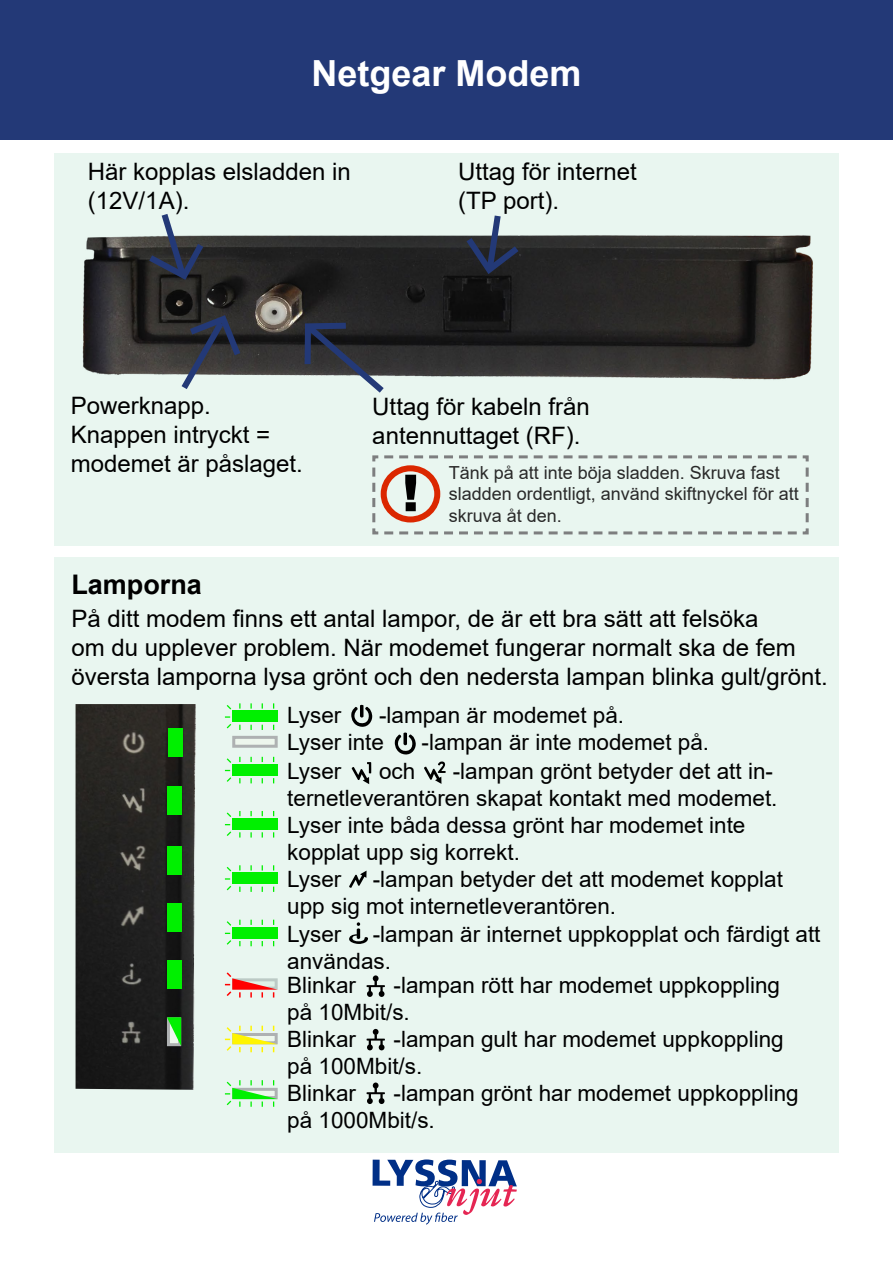
<style>
.page{position:relative;width:893px;height:1263px;background:#fff}
.page>*{position:absolute;margin:0;border:0;box-sizing:border-box;transform-origin:0 0}
.t1{font:900 51px "Arial";color:#000}
.t2{font:700 36px "Arial";color:#fff}
.t3{font:700 27px "Arial";color:#000}
.t4{font:24px/28.8px "Arial";color:#000}
.t5{font:22.5px/27px "Arial";color:#000}
.t6{font:18px/21.6px "Arial";color:#292929}
</style>
<div class="page">
<div style="left:54px;top:154px;width:785px;height:392px;background:#e9f6f0"></div>
<div style="left:54px;top:557px;width:785px;height:595px;background:#e9f6f0"></div>
<img style="left:76px;top:704px;width:120px;height:386px">
<img style="left:82px;top:235px;width:731px;height:145px">
<div style="left:0;top:0;width:893px;height:139px;background:#233977"></div>
<svg style="left:301px;top:319px;width:89px;height:74px"></svg>
<svg style="left:176px;top:311px;width:69px;height:78px"></svg>
<svg style="left:143px;top:214px;width:66px;height:70px"></svg>
<svg style="left:461px;top:215px;width:64px;height:63px"></svg>
<svg style="left:372px;top:455px;width:437px;height:80px"></svg>
<div style="left:232px;top:711px;width:46px;height:11px;background:#00f000"></div>
<div style="left:168px;top:728px;width:14px;height:29px;background:#00f000"></div>
<div style="left:167px;top:786px;width:14px;height:29px;background:#00f000"></div>
<div style="left:167px;top:846px;width:14px;height:29px;background:#00f000"></div>
<div style="left:167px;top:903px;width:14px;height:29px;background:#00f000"></div>
<div style="left:167px;top:960px;width:14px;height:29px;background:#00f000"></div>
<div style="left:232px;top:764px;width:46px;height:11px;background:#00f000"></div>
<div style="left:232px;top:818px;width:46px;height:12px;background:#00f000"></div>
<div style="left:232px;top:873px;width:46px;height:11px;background:#00f000"></div>
<div style="left:232px;top:927px;width:46px;height:11px;background:#00f000"></div>
<div style="left:232px;top:736px;width:46px;height:12px;background:#edf6ed;border:3px solid #aeb1b2"></div>
<svg style="left:250px;top:703px;width:2px;height:6px"></svg>
<svg style="left:226px;top:758px;width:6px;height:5px"></svg>
<svg style="left:226px;top:812px;width:6px;height:5px"></svg>
<svg style="left:226px;top:921px;width:6px;height:5px"></svg>
<svg style="left:225px;top:972px;width:53px;height:26px"></svg>
<svg style="left:225px;top:705px;width:8px;height:24px"></svg>
<svg style="left:225px;top:770px;width:8px;height:12px"></svg>
<svg style="left:225px;top:824px;width:7px;height:12px"></svg>
<svg style="left:225px;top:867px;width:8px;height:24px"></svg>
<svg style="left:225px;top:933px;width:8px;height:12px"></svg>
<svg style="left:351px;top:705px;width:22px;height:22px"></svg>
<svg style="left:395px;top:732px;width:21px;height:23px"></svg>
<svg style="left:351px;top:762px;width:20px;height:22px"></svg>
<svg style="left:424px;top:761px;width:22px;height:23px"></svg>
<svg style="left:349px;top:870px;width:18px;height:18px"></svg>
<svg style="left:349px;top:922px;width:19px;height:22px"></svg>
<svg style="left:367px;top:975px;width:18px;height:22px"></svg>
<svg style="left:367px;top:1029px;width:18px;height:21px"></svg>
<svg style="left:367px;top:1082px;width:18px;height:22px"></svg>
<svg style="left:167px;top:1017px;width:14px;height:29px"></svg>
<svg style="left:225px;top:1025px;width:53px;height:27px"></svg>
<svg style="left:225px;top:1080px;width:53px;height:27px"></svg>
<svg style="left:373px;top:1159px;width:144px;height:65px"></svg>
<p class="t2" style="left:311px;top:48px;width:272px">Netgear Modem</p>
<p class="t4" style="left:88px;top:157px;width:264px">Här kopplas elsladden in (12V/1A).</p>
<p class="t4" style="left:458px;top:157px;width:180px">Uttag för internet (TP port).</p>
<p class="t4" style="left:71px;top:391px;width:201px">Powerknapp.<br>Knappen intryckt =</p>
<p class="t4" style="left:71px;top:449px;width:234px">modemet är påslaget.</p>
<p class="t3" style="left:71px;top:566px;width:132px">Lamporna</p>
<p class="t4" style="left:372px;top:392px;width:219px">Uttag för kabeln från antennuttaget (RF).</p>
<p class="t1" style="left:402px;top:456px;width:18px">!</p>
<p class="t6" style="left:449px;top:461px;width:333px">Tänk på att inte böja sladden. Skruva fast</p>
<p class="t6" style="left:449px;top:483px;width:352px">sladden ordentligt, använd skiftnyckel för att skruva åt den.</p>
<p class="t4" style="left:71px;top:604px;width:689px">På ditt modem finns ett antal lampor, de är ett bra sätt att felsöka</p>
<p class="t4" style="left:71px;top:633px;width:758px">om du upplever problem. När modemet fungerar normalt ska de fem översta lamporna lysa grönt och den nedersta lampan blinka gult/grönt.</p>
<p class="t5" style="left:287px;top:701px;width:56px">Lyser</p>
<p class="t5" style="left:379px;top:701px;width:247px">-lampan är modemet på.</p>
<p class="t5" style="left:287px;top:728px;width:98px">Lyser inte</p>
<p class="t5" style="left:422px;top:728px;width:289px">-lampan är inte modemet på.</p>
<p class="t5" style="left:287px;top:757px;width:56px">Lyser</p>
<p class="t5" style="left:379px;top:757px;width:38px">och</p>
<p class="t5" style="left:287px;top:757px;width:492px;text-indent:166px">-lampan grönt betyder det att in&shy;ternetleverantören skapat kontakt med modemet.<br>Lyser inte båda dessa grönt har modemet inte kopplat upp sig korrekt.</p>
<p class="t5" style="left:287px;top:865px;width:56px">Lyser</p>
<p class="t5" style="left:287px;top:865px;width:497px;text-indent:85px">-lampan betyder det att modemet kopplat upp sig mot internetleverantören.</p>
<p class="t5" style="left:287px;top:920px;width:535px;text-indent:85px">-lampan är internet uppkopplat och färdigt att användas.</p>
<p class="t5" style="left:287px;top:920px;width:56px">Lyser</p>
<p class="t5" style="left:287px;top:971px;width:70px">Blinkar</p>
<p class="t5" style="left:394px;top:971px;width:388px">-lampan rött har modemet uppkoppling</p>
<p class="t5" style="left:287px;top:998px;width:124px">på 10Mbit/s.</p>
<p class="t5" style="left:287px;top:1025px;width:70px">Blinkar</p>
<p class="t5" style="left:394px;top:1025px;width:392px">-lampan gult har modemet uppkoppling</p>
<p class="t5" style="left:287px;top:1052px;width:137px">på 100Mbit/s.</p>
<p class="t5" style="left:287px;top:1079px;width:70px">Blinkar</p>
<p class="t5" style="left:394px;top:1079px;width:407px">-lampan grönt har modemet uppkoppling</p>
<p class="t5" style="left:287px;top:1106px;width:149px">på 1000Mbit/s.</p>
</div>
